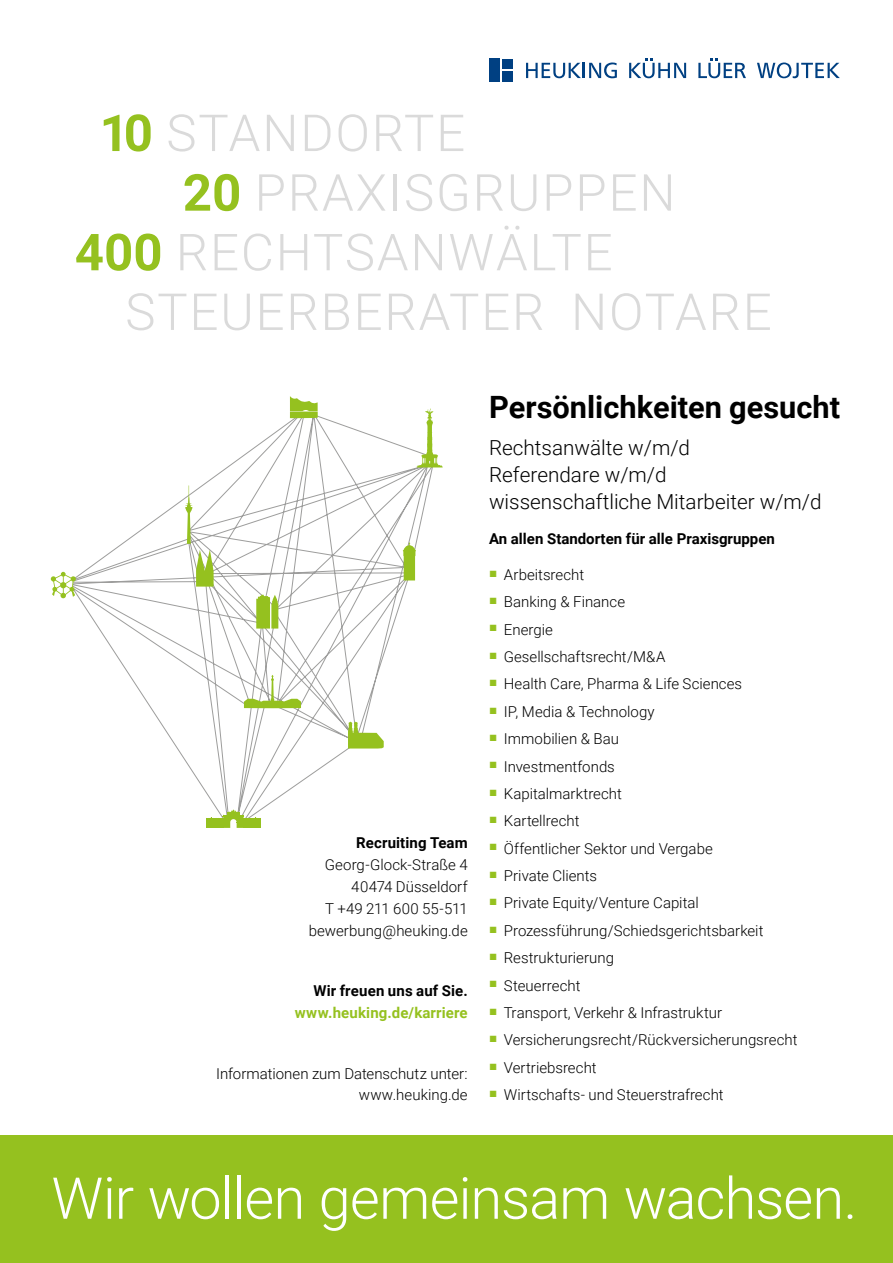
<style>
.page{position:relative;width:893px;height:1263px;background:#fff}
.page>*{position:absolute;margin:0;border:0;box-sizing:border-box;transform-origin:0 0}
.t1{font:300 57.75px "Roboto";letter-spacing:-.015em;color:#fff}
.t2{font:300 51px "Roboto";letter-spacing:.035em;color:#dadada}
.t3{font:700 30.75px "Roboto";color:#000}
.t4{font:300 20.7px/27px "Roboto";color:#000}
.t5{font:300 15px/21.9px "Roboto";color:#000;text-align:right}
.t6{font:700 15px "Roboto";color:#000}
.t7{font:700 15px "Roboto";letter-spacing:.01em;color:#95c11f}
.s1{font-weight:700;color:#95c11f}
</style>
<div class="page">
<div style="left:0;top:1135px;width:893px;height:128px;background:#95c11f"></div>
<svg style="left:757px;top:63px;width:83px;height:15px"></svg>
<svg style="left:526px;top:62px;width:91px;height:16px"></svg>
<div style="left:489px;top:59px;width:10px;height:23px;background:#004082"></div>
<div style="left:502px;top:59px;width:10px;height:9px;background:#004082"></div>
<div style="left:502px;top:71px;width:10px;height:11px;background:#004082"></div>
<svg style="left:629px;top:59px;width:57px;height:19px"></svg>
<svg style="left:698px;top:59px;width:48px;height:19px"></svg>
<svg style="left:76px;top:415px;width:358px;height:395px"></svg>
<svg style="left:196px;top:550px;width:18px;height:37px"></svg>
<svg style="left:417px;top:408px;width:26px;height:59px"></svg>
<svg style="left:348px;top:721px;width:36px;height:27px"></svg>
<svg style="left:244px;top:675px;width:57px;height:33px"></svg>
<svg style="left:256px;top:595px;width:22px;height:33px"></svg>
<svg style="left:403px;top:542px;width:13px;height:38px"></svg>
<svg style="left:290px;top:396px;width:28px;height:22px"></svg>
<svg style="left:206px;top:809px;width:55px;height:19px"></svg>
<svg style="left:51px;top:572px;width:25px;height:26px"></svg>
<svg style="left:185px;top:485px;width:7px;height:59px"></svg>
<h2 class="t2" style="left:100px;top:97px;width:367px"><span class="s1">10</span> STANDORTE</h2>
<h2 class="t2" style="left:183px;top:157px;width:494px"><span class="s1">20</span> PRAXISGRUPPEN</h2>
<h2 class="t2" style="left:75px;top:216px;width:539px"><span class="s1">400</span> RECHTSANWÄLTE</h2>
<h2 class="t2" style="left:125px;top:276px;width:648px">STEUERBERATER NOTARE</h2>
<h3 class="t3" style="left:489px;top:385px;width:353px">Persönlichkeiten gesucht</h3>
<p class="t6" style="left:356px;top:832px;width:113px">Recruiting Team</p>
<p class="t5" style="left:309px;top:853px;width:160px">Georg-Glock-Straße 4<br>40474 Düsseldorf<br>T +49 211 600 55-511 bewerbung@heuking.de</p>
<p class="t6" style="left:313px;top:980px;width:156px">Wir freuen uns auf Sie.</p>
<p class="t7" style="left:295px;top:1002px;width:174px">www.heuking.de/karriere</p>
<p class="t5" style="left:216px;top:1063px;width:253px;line-height:21px">Informationen zum Datenschutz unter: www.heuking.de</p>
<h3 class="t4" style="left:489px;top:434px;width:334px">Rechtsanwälte w/m/d<br>Referendare w/m/d wissenschaftliche Mitarbeiter w/m/d</h3>
<p class="t6" style="left:489px;top:528px;width:287px">An allen Standorten für alle Praxisgruppen</p>
<p class="t5" style="left:489px;top:563px;width:97px"><sup>■</sup> Arbeitsrecht</p>
<p class="t5" style="left:489px;top:590px;width:138px"><sup>■</sup> Banking &amp; Finance</p>
<p class="t5" style="left:489px;top:618px;width:65px"><sup>■</sup> Energie</p>
<p class="t5" style="left:489px;top:645px;width:178px"><sup>■</sup> Gesellschaftsrecht/M&amp;A</p>
<p class="t5" style="left:489px;top:672px;width:255px"><sup>■</sup> Health Care, Pharma &amp; Life Sciences</p>
<p class="t5" style="left:489px;top:700px;width:167px"><sup>■</sup> IP, Media &amp; Technology</p>
<p class="t5" style="left:489px;top:727px;width:132px"><sup>■</sup> Immobilien &amp; Bau</p>
<p class="t5" style="left:489px;top:755px;width:127px"><sup>■</sup> Investmentfonds</p>
<p class="t5" style="left:489px;top:782px;width:134px"><sup>■</sup> Kapitalmarktrecht</p>
<p class="t5" style="left:489px;top:809px;width:92px"><sup>■</sup> Kartellrecht</p>
<p class="t5" style="left:489px;top:837px;width:225px"><sup>■</sup> Öffentlicher Sektor und Vergabe</p>
<p class="t5" style="left:489px;top:864px;width:110px"><sup>■</sup> Private Clients</p>
<p class="t5" style="left:489px;top:892px;width:211px"><sup>■</sup> Private Equity/Venture Capital</p>
<p class="t5" style="left:489px;top:919px;width:276px"><sup>■</sup> Prozessführung/Schiedsgerichtsbarkeit</p>
<p class="t5" style="left:489px;top:946px;width:127px"><sup>■</sup> Restrukturierung</p>
<p class="t5" style="left:489px;top:974px;width:93px"><sup>■</sup> Steuerrecht</p>
<p class="t5" style="left:489px;top:1001px;width:235px"><sup>■</sup> Transport, Verkehr &amp; Infrastruktur</p>
<p class="t5" style="left:489px;top:1028px;width:310px"><sup>■</sup> Versicherungsrecht/Rückversicherungsrecht</p>
<p class="t5" style="left:489px;top:1056px;width:109px"><sup>■</sup> Vertriebsrecht</p>
<p class="t5" style="left:489px;top:1083px;width:236px"><sup>■</sup> Wirtschafts- und Steuerstrafrecht</p>
<h1 class="t1" style="left:51px;top:1158px;width:807px">Wir wollen gemeinsam wachsen.</h1>
</div>
